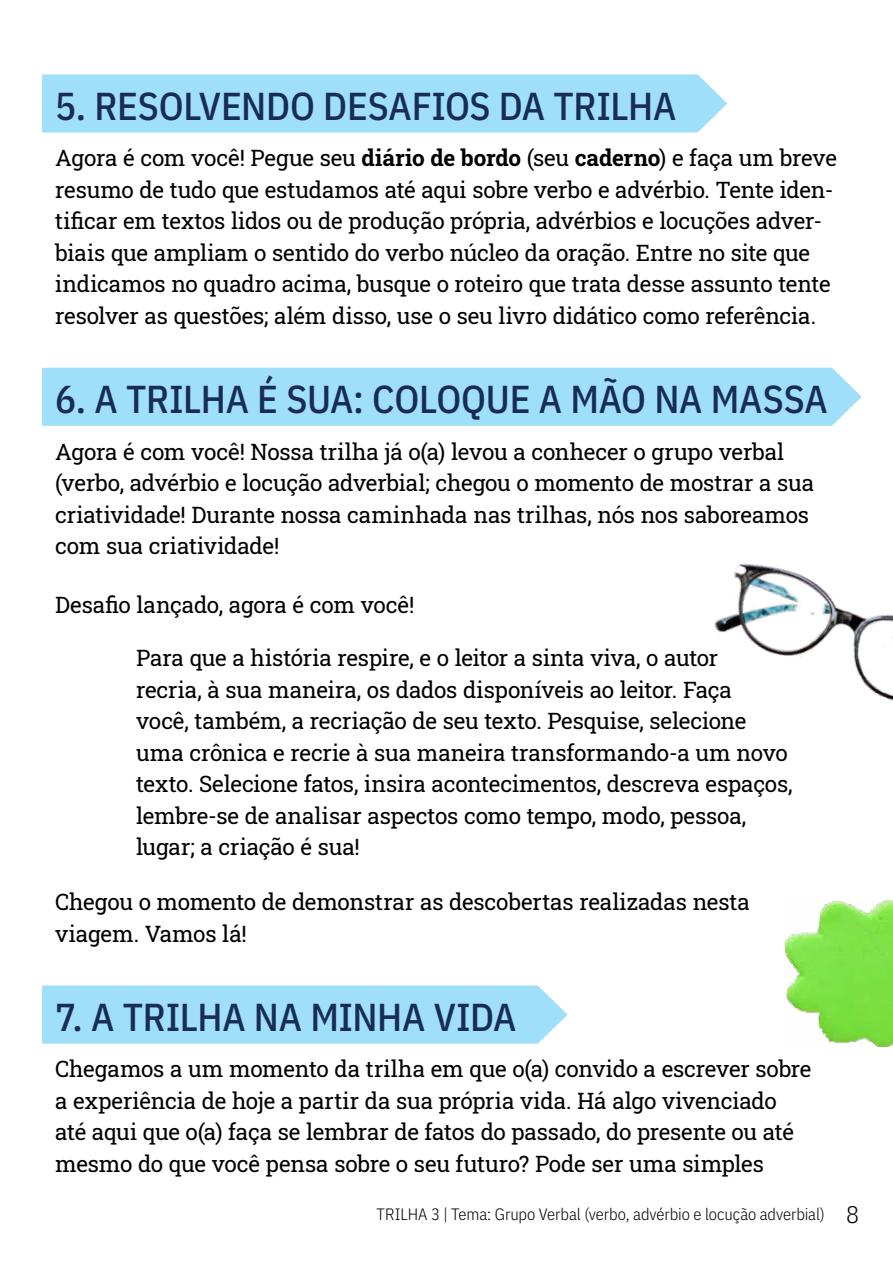
<style>
.page{position:relative;width:893px;height:1263px;background:#fff}
.page>*{position:absolute;margin:0;border:0;box-sizing:border-box;transform-origin:0 0}
.Etapa{font:500 39px "IBM Plex Sans Cond";letter-spacing:-.005em;color:#182c57}
.Etapa__copy{font:500 39px "IBM Plex Sans Cond";letter-spacing:-.005em;color:#182c57}
.Texto_normal{font:22.5px/31.5px "Roboto Slab";letter-spacing:-.01em;color:#000}
.Perguntas{font:22.5px/31.5px "Roboto Slab";letter-spacing:-.005em;color:#000}
.t1{font:300 16.5px "IBM Plex Sans Cond";letter-spacing:-.005em;color:#000}
.s1{font-weight:700}
.s2{font-size:24px}
</style>
<div class="page">
<img style="left:714px;top:563px;width:179px;height:138px">
<img style="left:784px;top:900px;width:109px;height:146px">
<div style="left:42px;top:74px;width:685px;height:59px;background:#a0dffa"></div>
<div style="left:42px;top:368px;width:820px;height:58px;background:#a0dffa"></div>
<div style="left:42px;top:985px;width:526px;height:59px;background:#a0dffa"></div>
<p class="Etapa" style="left:55px;top:75px;width:623px">5. RESOLVENDO DESAFIOS DA TRILHA</p>
<p class="Texto_normal" style="left:55px;top:142px;width:783px">Agora é com você! Pegue seu <span class="s1">diário de bordo</span> (seu <span class="s1">caderno</span>) e faça um breve resumo de tudo que estudamos até aqui sobre verbo e advérbio. Tente iden&shy;tificar em textos lidos ou de produção própria, advérbios e locuções adver&shy;biais que ampliam o sentido do verbo núcleo da oração. Entre no site que indicamos no quadro acima, busque o roteiro que trata desse assunto tente resolver as questões; além disso, use o seu livro didático como referência.</p>
<p class="Etapa__copy" style="left:55px;top:369px;width:774px">6. A TRILHA É SUA: COLOQUE A MÃO NA MASSA</p>
<p class="Texto_normal" style="left:55px;top:435px;width:760px">Agora é com você! Nossa trilha já o(a) levou a conhecer o grupo verbal (verbo, advérbio e locução adverbial; chegou o momento de mostrar a sua criatividade! Durante nossa caminhada nas trilhas, nós nos saboreamos com sua criatividade!</p>
<p class="Texto_normal" style="left:55px;top:589px;width:361px">Desafio lançado, agora é com você!</p>
<p class="Perguntas" style="left:136px;top:641px;width:658px">Para que a história respire, e o leitor a sinta viva, o autor<br>recria, à sua maneira, os dados disponíveis ao leitor. Faça<br>você, também, a recriação de seu texto. Pesquise, selecione uma crônica e recrie à sua maneira transformando-a um novo texto. Selecione fatos, insira acontecimentos, descreva espaços, lembre-se de analisar aspectos como tempo, modo, pessoa, lugar; a criação é sua!</p>
<p class="Texto_normal" style="left:55px;top:885px;width:696px">Chegou o momento de demonstrar as descobertas realizadas nesta viagem. Vamos lá!</p>
<p class="Etapa" style="left:55px;top:986px;width:463px">7. A TRILHA NA MINHA VIDA</p>
<p class="Texto_normal" style="left:55px;top:1053px;width:758px">Chegamos a um momento da trilha em que o(a) convido a escrever sobre a experiência de hoje a partir da sua própria vida. Há algo vivenciado até aqui que o(a) faça se lembrar de fatos do passado, do presente ou até mesmo do que você pensa sobre o seu futuro? Pode ser uma simples</p>
<p class="t1" style="left:377px;top:1202px;width:484px">TRILHA 3 | Tema: Grupo Verbal (verbo, advérbio e locução adverbial) <span class="s2">8</span></p>
</div>
